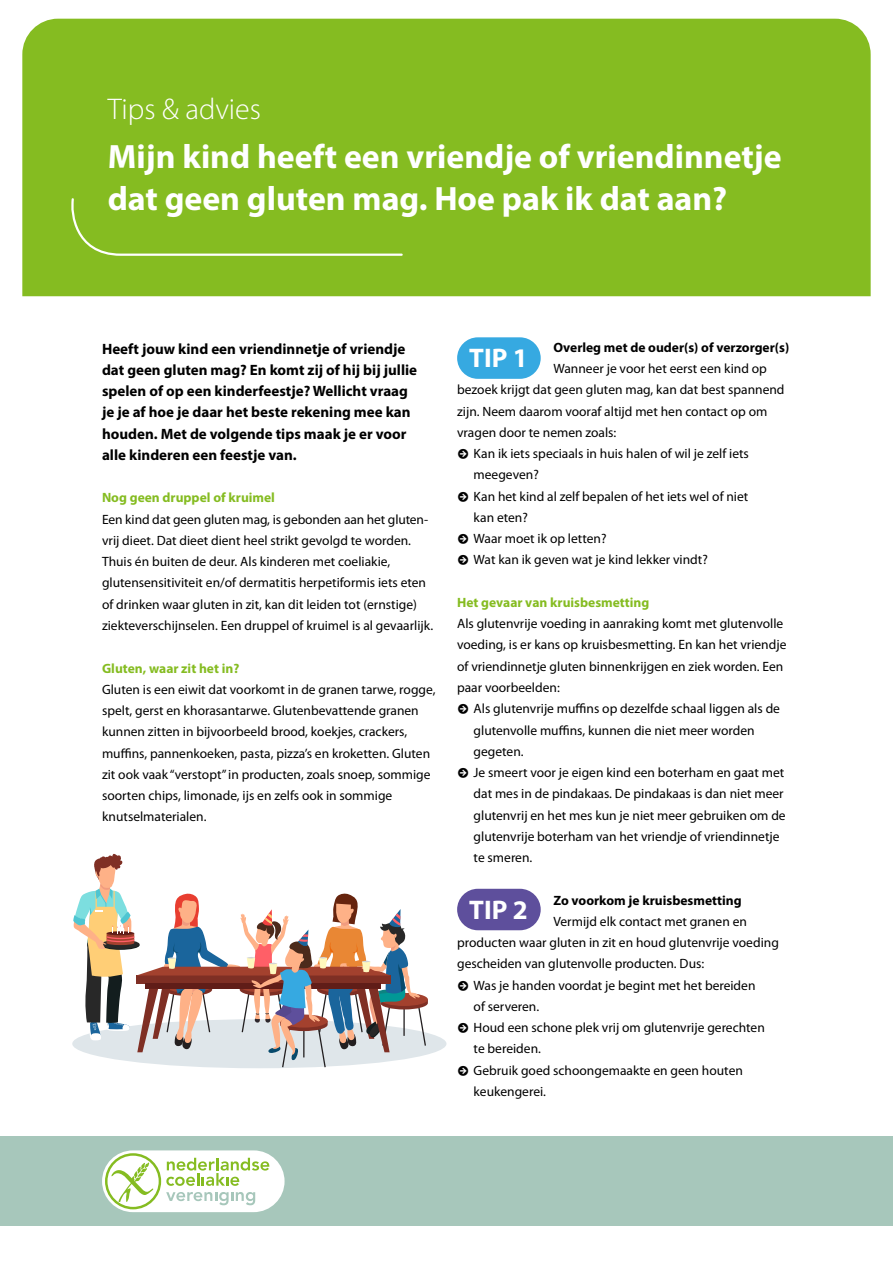
<style>
.page{position:relative;width:893px;height:1263px;background:#fff}
.page>*{position:absolute;margin:0;border:0;box-sizing:border-box;transform-origin:0 0}
.t1{font:700 33.9px/42.3px "Myriad Pro";color:#fff}
.t2{font:300 30px "Myriad Pro";color:#fff}
.t3{font:700 27px "Myriad Pro";color:#fff}
.t4{font:700 15px/21.3px "Myriad Pro";color:#000}
.t5{font:13.5px/21.3px "Myriad Pro";color:#000}
.t6{font:700 13.5px "Myriad Pro";color:#85bc21}
.t7{font:700 13.5px "Myriad Pro";color:#000}
.s1{font-family:"Chronicle Text G1"}
</style>
<div class="page">
<svg style="left:73px;top:854px;width:355px;height:213px"></svg>
<div style="left:0;top:1136px;width:893px;height:90px;background:#a7c7bb"></div>
<div style="left:102px;top:1150px;width:183px;height:62px;background:#fff;border-radius:31px"></div>
<svg style="left:105px;top:1153px;width:164px;height:56px"></svg>
<div style="left:22px;top:19px;width:849px;height:277px;background:#85bc21"></div>
<div style="left:70px;top:197px;width:334px;height:60px;background:#85bc21"></div>
<div style="left:457px;top:337px;width:84px;height:42px;background:#36a9e1;border-radius:21px"></div>
<div style="left:457px;top:889px;width:84px;height:41px;background:#5e4f9c;border-radius:21px"></div>
<h2 class="t2" style="left:108px;top:93px;width:155px">Tips &amp; advies</h2>
<h1 class="t1" style="left:108px;top:134px;width:675px">Mijn kind heeft een vriendje of vriendinnetje dat geen gluten mag. Hoe pak ik dat aan?</h1>
<p class="t4" style="left:102px;top:337px;width:317px">Heeft jouw kind een vriendinnetje of vriendje dat geen gluten mag? En komt zij of hij bij jullie spelen of op een kinderfeestje? Wellicht vraag je je af hoe je daar het beste rekening mee kan houden. Met de volgende tips maak je er voor alle kinderen een feestje van.</p>
<p class="t6" style="left:102px;top:489px;width:174px">Nog geen druppel of kruimel</p>
<p class="t5" style="left:102px;top:508px;width:333px">Een kind dat geen gluten mag, is gebonden aan het gluten&shy;vrij dieet. Dat dieet dient heel strikt gevolgd te worden.<br>Thuis én buiten de deur. Als kinderen met coeliakie, glutensensitiviteit en/of dermatitis herpetiformis iets eten of drinken waar gluten in zit, kan dit leiden tot (ernstige) ziekteverschijnselen. Een druppel of kruimel is al gevaarlijk.</p>
<p class="t6" style="left:102px;top:659px;width:139px">Gluten, waar zit het in?</p>
<p class="t5" style="left:102px;top:678px;width:335px">Gluten is een eiwit dat voorkomt in de granen tarwe, rogge, spelt, gerst en khorasantarwe. Glutenbevattende granen kunnen zitten in bijvoorbeeld brood, koekjes, crackers, muffins, pannenkoeken, pasta, pizza’s en kroketten. Gluten zit ook vaak “verstopt” in producten, zoals snoep, sommige soorten chips, limonade, ijs en zelfs ook in sommige knutselmaterialen.</p>
<p class="t7" style="left:553px;top:338px;width:237px">Overleg met de ouder(s) of verzorger(s)</p>
<p class="t5" style="left:457px;top:358px;width:329px;text-indent:96px">Wanneer je voor het eerst een kind op bezoek krijgt dat geen gluten mag, kan dat best spannend zijn. Neem daarom vooraf altijd met hen contact op om vragen door te nemen zoals:</p>
<p class="t5" style="left:474px;top:443px;width:277px;text-indent:-16px"><span class="s1">•</span> Kan ik iets speciaals in huis halen of wil je zelf iets meegeven?</p>
<p class="t5" style="left:474px;top:485px;width:276px;text-indent:-16px"><span class="s1">•</span> Kan het kind al zelf bepalen of het iets wel of niet kan eten?</p>
<p class="t5" style="left:457px;top:528px;width:151px"><span class="s1">•</span> Waar moet ik op letten?</p>
<p class="t5" style="left:457px;top:549px;width:252px"><span class="s1">•</span> Wat kan ik geven wat je kind lekker vindt?</p>
<p class="t6" style="left:457px;top:593px;width:194px">Het gevaar van kruisbesmetting</p>
<p class="t5" style="left:457px;top:613px;width:331px">Als glutenvrije voeding in aanraking komt met glutenvolle voeding, is er kans op kruisbesmetting. En kan het vriendje of vriendinnetje gluten binnenkrijgen en ziek worden. Een paar voorbeelden:</p>
<p class="t5" style="left:474px;top:698px;width:308px;text-indent:-16px"><span class="s1">•</span> Als glutenvrije muffins op dezelfde schaal liggen als de glutenvolle muffins, kunnen die niet meer worden gegeten.</p>
<p class="t5" style="left:474px;top:762px;width:314px;text-indent:-16px"><span class="s1">•</span> Je smeert voor je eigen kind een boterham en gaat met dat mes in de pindakaas. De pindakaas is dan niet meer glutenvrij en het mes kun je niet meer gebruiken om de glutenvrije boterham van het vriendje of vriendinnetje te smeren.</p>
<p class="t7" style="left:553px;top:891px;width:190px">Zo voorkom je kruisbesmetting</p>
<p class="t5" style="left:457px;top:910px;width:323px;text-indent:96px">Vermijd elk contact met granen en producten waar gluten in zit en houd glutenvrije voeding gescheiden van glutenvolle producten. Dus:</p>
<p class="t5" style="left:474px;top:974px;width:283px;text-indent:-16px"><span class="s1">•</span> Was je handen voordat je begint met het bereiden of serveren.</p>
<p class="t5" style="left:474px;top:1017px;width:293px;text-indent:-16px"><span class="s1">•</span> Houd een schone plek vrij om glutenvrije gerechten te bereiden.</p>
<p class="t5" style="left:474px;top:1059px;width:271px;text-indent:-16px"><span class="s1">•</span> Gebruik goed schoongemaakte en geen houten keukengerei.</p>
<h3 class="t3" style="left:469px;top:340px;width:60px">TIP 1</h3>
<h3 class="t3" style="left:469px;top:893px;width:60px">TIP 2</h3>
</div>
